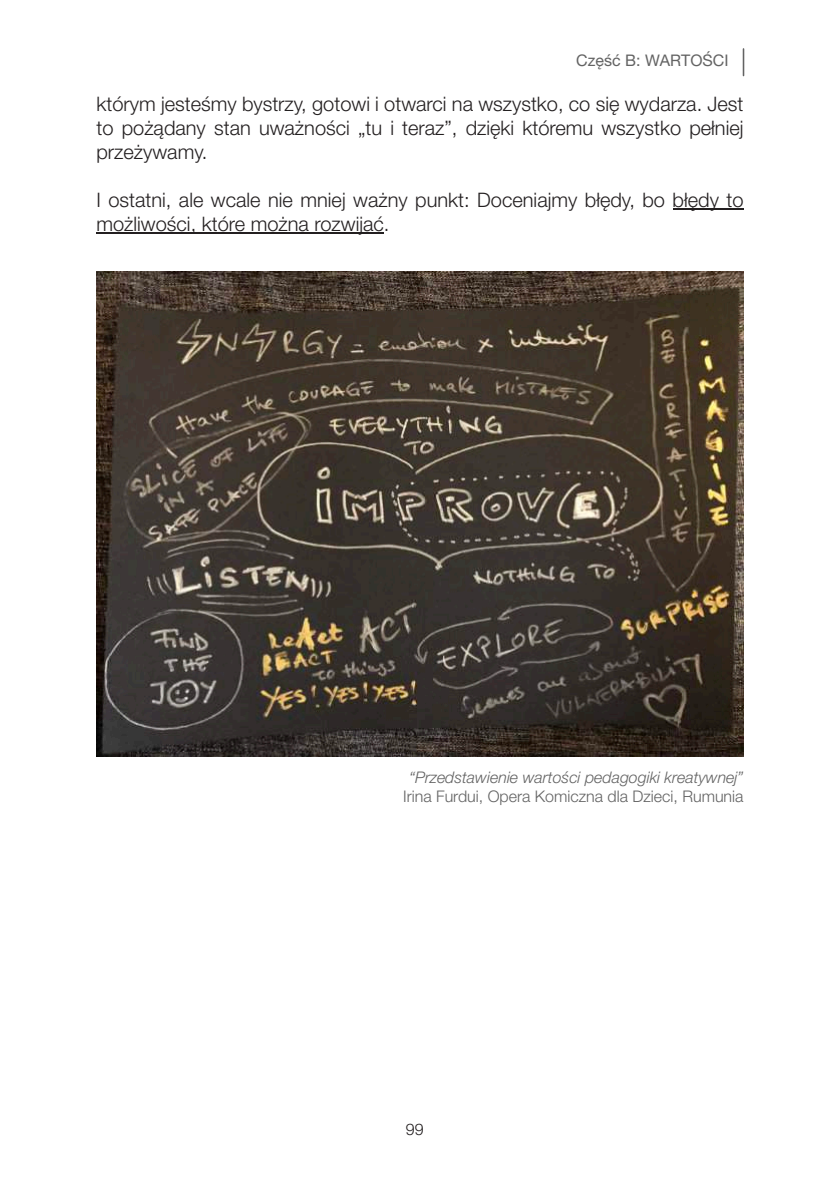
<style>
.page{position:relative;width:840px;height:1191px;background:#fff}
.page>*{position:absolute;margin:0;border:0;box-sizing:border-box;transform-origin:0 0}
.t1{font:300 20px/24px "Helvetica Neue LT Pro";color:#231f20;text-align:justify}
.t2{font:italic 300 16px "Helvetica Neue LT Pro";color:#636363}
.t3{font:300 16px "Helvetica Neue LT Pro";color:#636363}
.t4{font:16px "Helvetica Neue LT Pro";color:#636363}
.t5{font:300 16px "Helvetica Neue LT Pro";color:#231f20}
</style>
<div class="page">
<svg style="left:742px;top:49px;width:1px;height:27px"></svg>
<hr style="left:672px;top:208px;width:71px;height:1px;background:#231f20">
<hr style="left:96px;top:232px;width:288px;height:1px;background:#231f20">
<img style="left:96px;top:272px;width:647px;height:485px">
<p class="t4" style="left:576px;top:55px;width:154px">Część B: WARTOŚCI</p>
<p class="t1" style="left:96px;top:94px;width:648px">którym jesteśmy bystrzy, gotowi i otwarci na wszystko, co się wydarza. Jest to pożądany stan uważności „tu i teraz”, dzięki któremu wszystko pełniej przeżywamy.</p>
<p class="t1" style="left:96px;top:190px;width:648px">I ostatni, ale wcale nie mniej ważny punkt: Doceniajmy błędy, bo błędy to możliwości, które można rozwijać.</p>
<p class="t2" style="left:409px;top:771px;width:336px">“Przedstawienie wartości pedagogiki kreatywnej”</p>
<p class="t3" style="left:403px;top:790px;width:341px">Irina Furdui, Opera Komiczna dla Dzieci, Rumunia</p>
<p class="t5" style="left:405px;top:1123px;width:19px">99</p>
</div>
